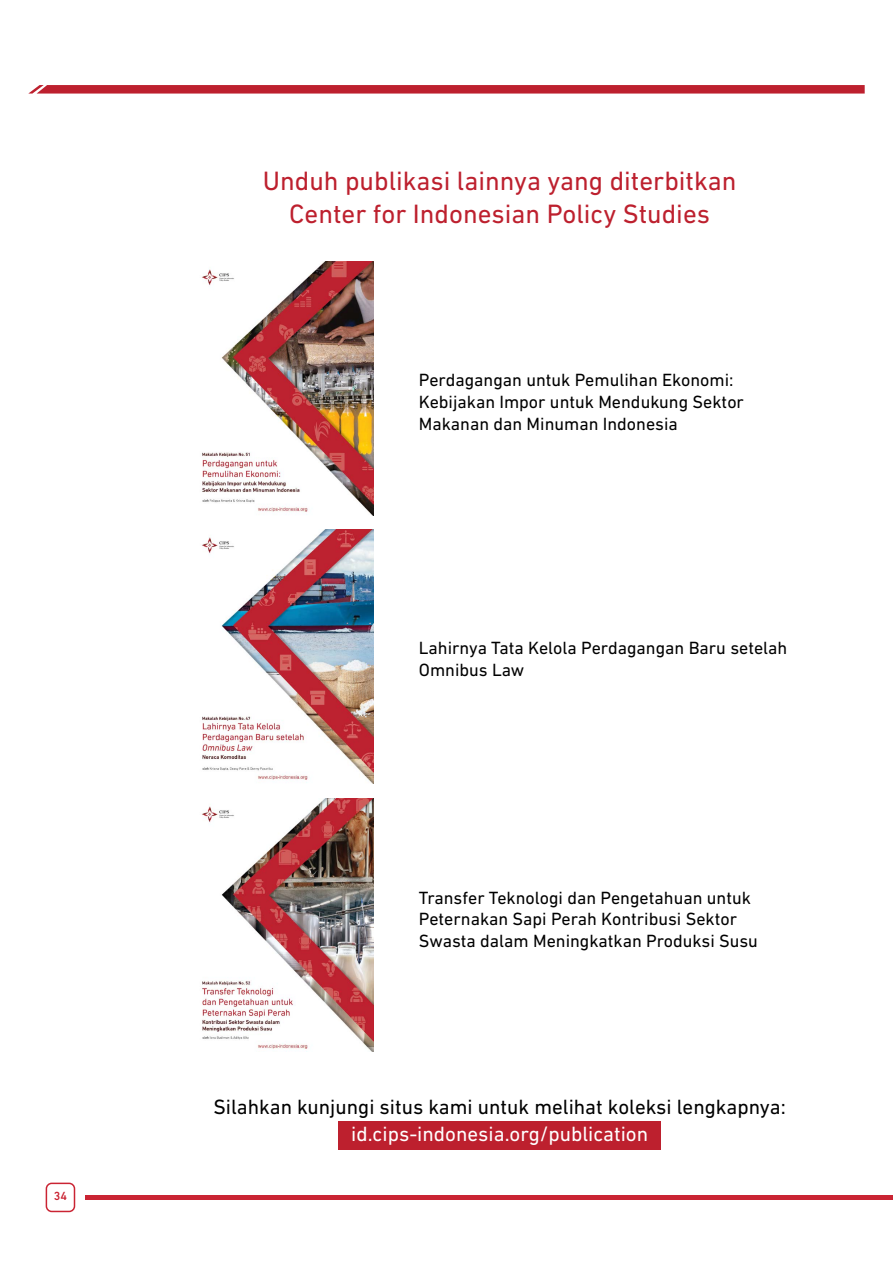
<style>
.page{position:relative;width:893px;height:1263px;background:#fff}
.page>*{position:absolute;margin:0;border:0;box-sizing:border-box;transform-origin:0 0}
.t1{font:27px/32.4px "DIN Next LT Pro";color:#bd202e;text-align:center}
.t2{font:21px "DIN Next LT Pro";color:#000}
.t3{font:21px "DIN Next LT Pro";color:#fff}
.t4{font:18px/21.6px "DIN Next LT Pro";color:#000}
.t5{font:500 12px "DIN Next LT Pro";color:#ca2433}
</style>
<div class="page">
<svg style="left:28px;top:85px;width:837px;height:9px;background:#c12e3b"></svg>
<hr style="left:85px;top:1195px;width:808px;height:4px;background:#ca2433">
<div style="left:46px;top:1182px;width:29px;height:30px;border:2px solid #ca2433;border-radius:5px"></div>
<img style="left:202px;top:530px;width:171px;height:253px">
<img style="left:202px;top:798px;width:171px;height:254px">
<img style="left:202px;top:262px;width:171px;height:253px">
<div style="left:339px;top:1121px;width:322px;height:28px;background:#bd202e"></div>
<p class="t5" style="left:54px;top:1189px;width:15px">34</p>
<h1 class="t1" style="left:263px;top:165px;width:475px">Unduh publikasi lainnya yang diterbitkan<br>Center for Indonesian Policy Studies</h1>
<p class="t4" style="left:419px;top:369px;width:327px">Perdagangan untuk Pemulihan Ekonomi:<br>Kebijakan Impor untuk Mendukung Sektor<br>Makanan dan Minuman Indonesia</p>
<p class="t4" style="left:419px;top:637px;width:370px">Lahirnya Tata Kelola Perdagangan Baru setelah<br>Omnibus Law</p>
<p class="t4" style="left:419px;top:887px;width:341px">Transfer Teknologi dan Pengetahuan untuk<br>Peternakan Sapi Perah Kontribusi Sektor<br>Swasta dalam Meningkatkan Produksi Susu</p>
<p class="t2" style="left:213px;top:1095px;width:574px">Silahkan kunjungi situs kami untuk melihat koleksi lengkapnya:</p>
<p class="t3" style="left:351px;top:1122px;width:298px">id.cips-indonesia.org/publication</p>
</div>
